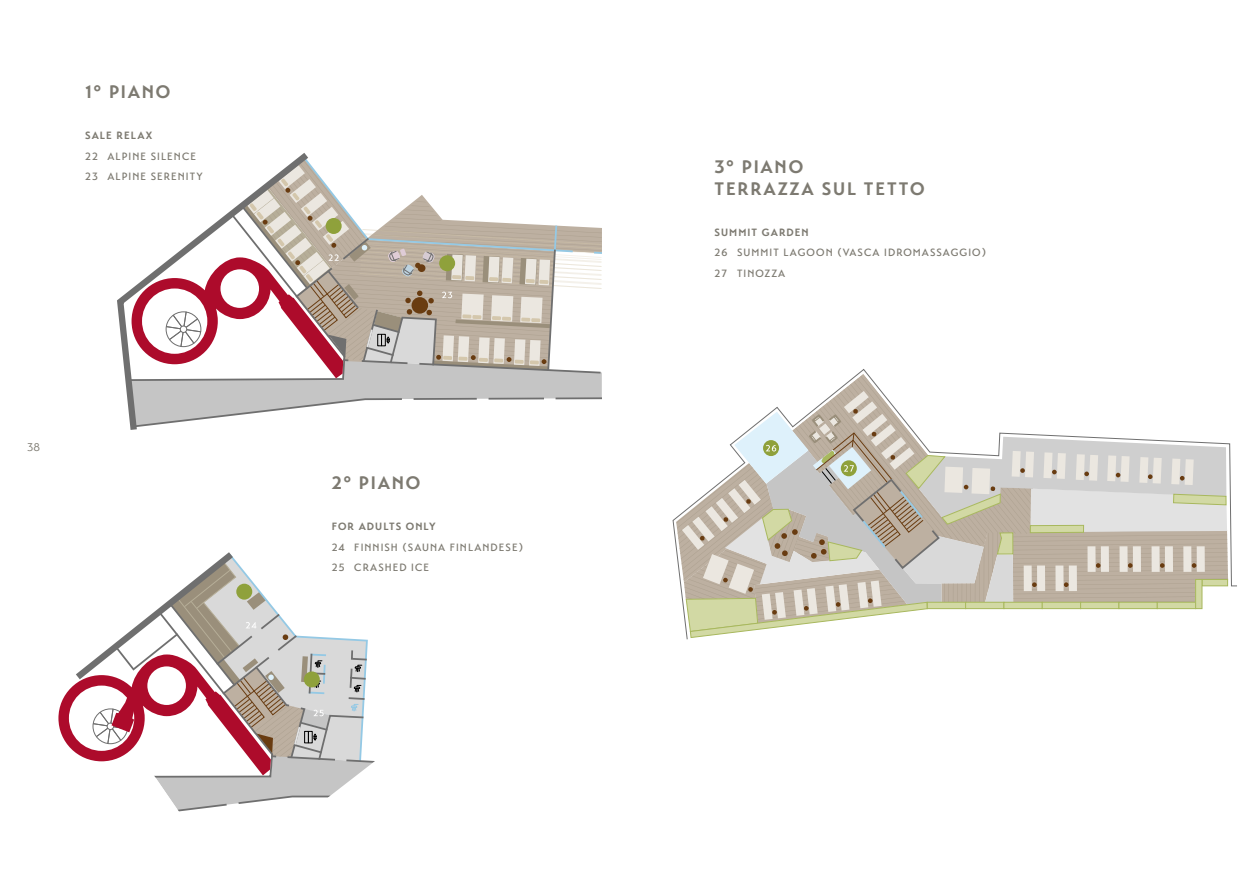
<style>
.page{position:relative;width:1259px;height:893px;background:#fff}
.page>*{position:absolute;margin:0;border:0;box-sizing:border-box;transform-origin:0 0}
.t1{font:700 18px/22px "Transat";letter-spacing:.1em;color:#7d7a71}
.t2{font:12px "Transat Standard";color:#7d7a71}
.t3{font:500 10.5px/20.5px "Transat";letter-spacing:.1em;color:#7d7a71}
.t4{font:700 10.5px "Transat";letter-spacing:.1em;color:#7d7a71}
</style>
<div class="page">
<svg style="left:117px;top:153px;width:189px;height:277px"></svg>
<svg style="left:127px;top:155px;width:475px;height:273px"></svg>
<svg style="left:676px;top:374px;width:552px;height:264px"></svg>
<svg style="left:58px;top:552px;width:317px;height:260px"></svg>
<h1 class="t1" style="left:85px;top:81px;width:87px">1° PIANO</h1>
<p class="t4" style="left:85px;top:129px;width:69px">SALE RELAX</p>
<p class="t3" style="left:85px;top:146px;width:119px">22 ALPINE SILENCE<br>23 ALPINE SERENITY</p>
<p class="t2" style="left:27px;top:440px;width:14px">38</p>
<h1 class="t1" style="left:332px;top:472px;width:90px">2° PIANO</h1>
<p class="t4" style="left:332px;top:520px;width:106px">FOR ADULTS ONLY</p>
<p class="t3" style="left:332px;top:537px;width:193px">24 FINNISH (SAUNA FINLANDESE)<br>25 CRASHED ICE</p>
<h1 class="t1" style="left:714px;top:155px;width:211px">3° PIANO<br>TERRAZZA SUL TETTO</h1>
<p class="t4" style="left:714px;top:226px;width:96px">SUMMIT GARDEN</p>
<p class="t3" style="left:714px;top:242px;width:273px">26 SUMMIT LAGOON (VASCA IDROMASSAGGIO)<br>27 TINOZZA</p>
</div>
